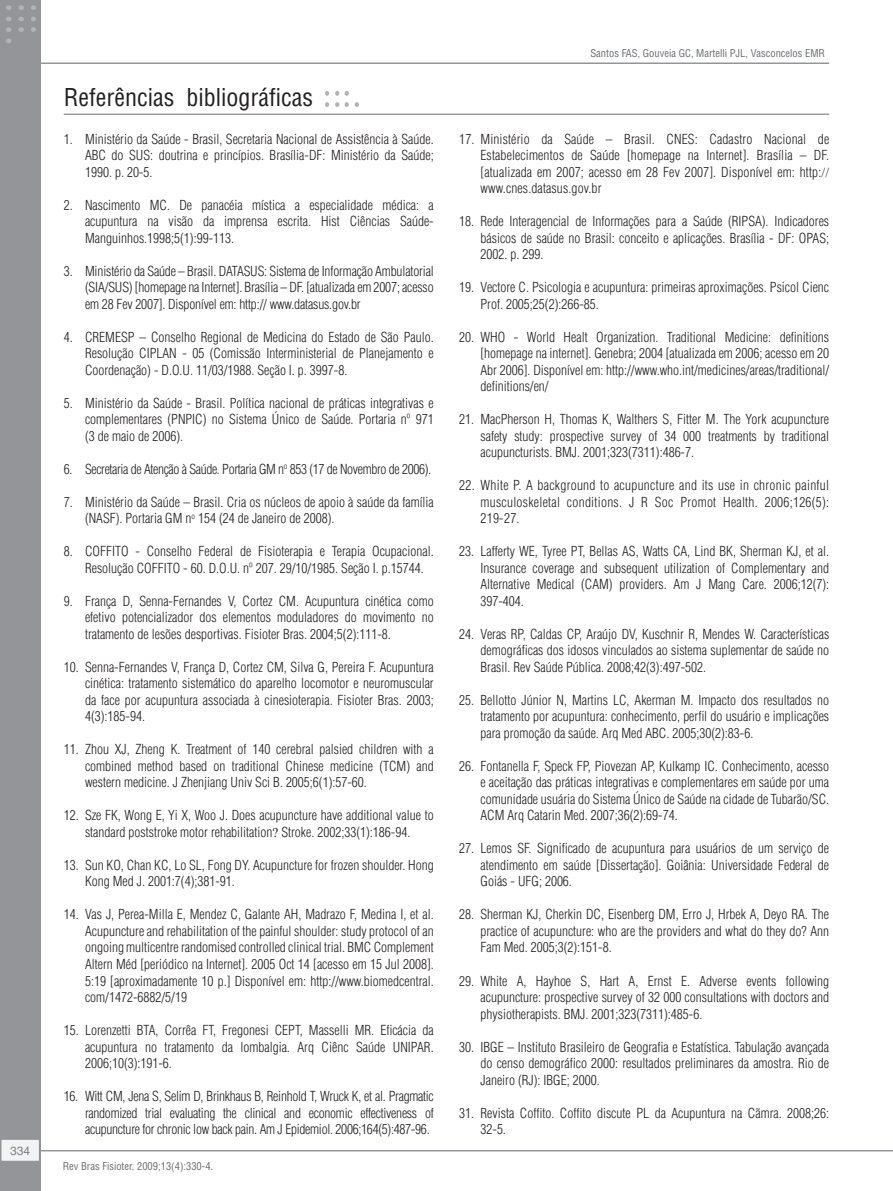
<style>
.page{position:relative;width:893px;height:1191px;background:#fff}
.page>*{position:absolute;margin:0;border:0;box-sizing:border-box;transform-origin:0 0}
.z05_3_referencias-ti{font:condensed 24px "Helvetica LT Std";color:#231f20}
.z05_4_referencias{font:300 condensed 13.5px/16.5px "Helvetica LT Std";color:#231f20;text-align:justify}
.z05_4_referencias-2{font:300 condensed 13.5px "Helvetica LT Std";letter-spacing:-.025em;color:#231f20}
.t1{font:12px "Helvetica LT Std";color:#808285}
.t2{font:condensed 10.5px "Helvetica LT Std";color:#6c6d70}
</style>
<div class="page">
<hr style="left:14px;top:1150px;width:879px;height:1px;background:#939598">
<hr style="left:13px;top:62px;width:816px;height:2px;background:#939598">
<div style="left:0;top:0;width:40px;height:1191px;background:#939598"></div>
<div style="left:1px;top:1139px;width:39px;height:22px;background:#f2f3f4"></div>
<div style="left:0;top:1138px;width:40px;height:24px;border:2px solid #939598"></div>
<svg style="left:6px;top:39px;width:5px;height:4px"></svg>
<svg style="left:6px;top:27px;width:5px;height:5px"></svg>
<svg style="left:6px;top:17px;width:5px;height:4px"></svg>
<svg style="left:6px;top:5px;width:5px;height:5px"></svg>
<svg style="left:19px;top:27px;width:5px;height:5px"></svg>
<svg style="left:19px;top:17px;width:5px;height:4px"></svg>
<svg style="left:19px;top:5px;width:5px;height:5px"></svg>
<svg style="left:31px;top:27px;width:5px;height:5px"></svg>
<svg style="left:31px;top:17px;width:5px;height:4px"></svg>
<svg style="left:31px;top:5px;width:5px;height:5px"></svg>
<hr style="left:64px;top:114px;width:765px;height:1px;background:#6c6d70">
<svg style="left:355px;top:102px;width:4px;height:5px"></svg>
<svg style="left:345px;top:102px;width:4px;height:5px"></svg>
<svg style="left:335px;top:102px;width:4px;height:5px"></svg>
<svg style="left:325px;top:102px;width:4px;height:5px"></svg>
<svg style="left:345px;top:91px;width:4px;height:5px"></svg>
<svg style="left:335px;top:91px;width:4px;height:5px"></svg>
<svg style="left:325px;top:91px;width:4px;height:5px"></svg>
<p class="t1" style="left:10px;top:1143px;width:22px">334</p>
<p class="z05_3_referencias-ti" style="left:64px;top:82px;width:251px">Referências bibliográficas</p>
<p class="z05_4_referencias" style="left:85px;top:130px;width:350px;text-indent:-21px">1. Ministério da Saúde - Brasil, Secretaria Nacional de Assistência à Saúde.<br>ABC do SUS: doutrina e princípios. Brasília-DF: Ministério da Saúde; 1990. p. 20-5.</p>
<p class="z05_4_referencias" style="left:85px;top:196px;width:350px;text-indent:-21px">2. Nascimento MC. De panacéia mística a especialidade médica: a acupuntura na visão da imprensa escrita. Hist Ciências Saúde-Manguinhos.1998;5(1):99-113.</p>
<p class="z05_4_referencias" style="left:85px;top:262px;width:350px;text-indent:-21px">3. Ministério da Saúde – Brasil. DATASUS: Sistema de Informação Ambulatorial (SIA/SUS) [homepage na Internet]. Brasília – DF. [atualizada em 2007; acesso em 28 Fev 2007]. Disponível em: http:// www.datasus.gov.br</p>
<p class="z05_4_referencias" style="left:85px;top:328px;width:350px;text-indent:-21px">4. CREMESP – Conselho Regional de Medicina do Estado de São Paulo.<br>Resolução CIPLAN - 05 (Comissão Interministerial de Planejamento e Coordenação) - D.O.U. 11/03/1988. Seção I. p. 3997-8.</p>
<p class="z05_4_referencias" style="left:85px;top:394px;width:350px;text-indent:-21px">5. Ministério da Saúde - Brasil. Política nacional de práticas integrativas e complementares (PNPIC) no Sistema Único de Saúde. Portaria nº 971 (3 de maio de 2006).</p>
<p class="z05_4_referencias-2" style="left:64px;top:460px;width:369px">6. Secretaria de Atenção à Saúde. Portaria GM n<sup>o</sup> 853 (17 de Novembro de 2006).</p>
<p class="z05_4_referencias" style="left:85px;top:493px;width:350px;text-indent:-21px">7. Ministério da Saúde – Brasil. Cria os núcleos de apoio à saúde da família (NASF). Portaria GM n<sup>o</sup> 154 (24 de Janeiro de 2008).</p>
<p class="z05_4_referencias" style="left:85px;top:543px;width:350px;text-indent:-21px">8. COFFITO - Conselho Federal de Fisioterapia e Terapia Ocupacional.<br>Resolução COFFITO - 60. D.O.U. nº 207. 29/10/1985. Seção I. p.15744.</p>
<p class="z05_4_referencias" style="left:85px;top:592px;width:350px;text-indent:-21px">9. França D, Senna-Fernandes V, Cortez CM. Acupuntura cinética como efetivo potencializador dos elementos moduladores do movimento no tratamento de lesões desportivas. Fisioter Bras. 2004;5(2):111-8.</p>
<p class="z05_4_referencias" style="left:85px;top:658px;width:350px;text-indent:-21px">10. Senna-Fernandes V, França D, Cortez CM, Silva G, Pereira F. Acupuntura cinética: tratamento sistemático do aparelho locomotor e neuromuscular da face por acupuntura associada à cinesioterapia. Fisioter Bras. 2003; 4(3):185-94.</p>
<p class="z05_4_referencias" style="left:85px;top:741px;width:350px;text-indent:-21px">11. Zhou XJ, Zheng K. Treatment of 140 cerebral palsied children with a combined method based on traditional Chinese medicine (TCM) and western medicine. J Zhenjiang Univ Sci B. 2005;6(1):57-60.</p>
<p class="z05_4_referencias" style="left:64px;top:807px;width:371px;text-align:center">12. Sze FK, Wong E, Yi X, Woo J. Does acupuncture have additional value to standard poststroke motor rehabilitation Stroke. 2002;33(1):186-94.</p>
<p class="z05_4_referencias" style="left:85px;top:856px;width:350px;text-indent:-21px">13. Sun KO, Chan KC, Lo SL, Fong DY. Acupuncture for frozen shoulder. Hong<br>Kong Med J. 2001:7(4);381-91.</p>
<p class="z05_4_referencias" style="left:85px;top:906px;width:350px;text-indent:-21px">14. Vas J, Perea-Milla E, Mendez C, Galante AH, Madrazo F, Medina I, et al.<br>Acupuncture and rehabilitation of the painful shoulder: study protocol of an ongoing multicentre randomised controlled clinical trial. BMC Complement Altern Méd [periódico na Internet]. 2005 Oct 14 [acesso em 15 Jul 2008].<br>5:19 [aproximadamente 10 p.] Disponível em: http://www.biomedcentral. com/1472-6882/5/19</p>
<p class="z05_4_referencias" style="left:85px;top:1021px;width:350px;text-indent:-21px">15. Lorenzetti BTA, Corrêa FT, Fregonesi CEPT, Masselli MR. Eficácia da acupuntura no tratamento da lombalgia. Arq Ciênc Saúde UNIPAR.<br>2006;10(3):191-6.</p>
<p class="z05_4_referencias" style="left:85px;top:1087px;width:350px;text-indent:-21px">16. Witt CM, Jena S, Selim D, Brinkhaus B, Reinhold T, Wruck K, et al. Pragmatic randomized trial evaluating the clinical and economic effectiveness of acupuncture for chronic low back pain. Am J Epidemiol. 2006;164(5):487-96.</p>
<p class="t2" style="left:63px;top:1160px;width:152px">Rev Bras Fisioter. 2009;13(4):330-4.</p>
<p class="t2" style="left:590px;top:46px;width:236px">Santos FAS, Gouveia GC, Martelli PJL, Vasconcelos EMR</p>
<p class="z05_4_referencias" style="left:480px;top:130px;width:350px;text-align:left;text-indent:-21px">17. Ministério da Saúde – Brasil. CNES: Cadastro Nacional de Estabelecimentos de Saúde [homepage na Internet]. Brasília – DF. [atualizada em 2007; acesso em 28 Fev 2007]. Disponível em: http: www.cnes.datasus.gov.br</p>
<p class="z05_4_referencias" style="left:480px;top:213px;width:350px;text-indent:-21px">18. Rede Interagencial de Informações para a Saúde (RIPSA). Indicadores básicos de saúde no Brasil: conceito e aplicações. Brasília - DF: OPAS; 2002. p. 299.</p>
<p class="z05_4_referencias" style="left:480px;top:279px;width:350px;text-indent:-21px">19. Vectore C. Psicologia e acupuntura: primeiras aproximações. Psicol Cienc<br>Prof. 2005;25(2):266-85.</p>
<p class="z05_4_referencias" style="left:480px;top:328px;width:350px;text-indent:-21px">20. WHO - World Healt Organization. Traditional Medicine: definitions [homepage na internet]. Genebra; 2004 [atualizada em 2006; acesso em 20<br>Abr 2006]. Disponível em: http://www.who.int/medicines/areas/traditional/ definitions/en/</p>
<p class="z05_4_referencias" style="left:480px;top:411px;width:350px;text-indent:-21px">21. MacPherson H, Thomas K, Walthers S, Fitter M. The York acupuncture safety study: prospective survey of 34 000 treatments by traditional acupuncturists. BMJ. 2001;323(7311):486-7.</p>
<p class="z05_4_referencias" style="left:480px;top:477px;width:350px;text-indent:-21px">22. White P. A background to acupuncture and its use in chronic painful musculoskeletal conditions. J R Soc Promot Health. 2006;126(5):<br>219-27.</p>
<p class="z05_4_referencias" style="left:480px;top:543px;width:350px;text-indent:-21px">23. Lafferty WE, Tyree PT, Bellas AS, Watts CA, Lind BK, Sherman KJ, et al.<br>Insurance coverage and subsequent utilization of Complementary and Alternative Medical (CAM) providers. Am J Mang Care. 2006;12(7):<br>397-404.</p>
<p class="z05_4_referencias" style="left:480px;top:625px;width:350px;text-indent:-21px">24. Veras RP, Caldas CP, Araújo DV, Kuschnir R, Mendes W. Características demográficas dos idosos vinculados ao sistema suplementar de saúde no Brasil. Rev Saúde Pública. 2008;42(3):497-502.</p>
<p class="z05_4_referencias" style="left:480px;top:691px;width:350px;text-indent:-21px">25. Bellotto Júnior N, Martins LC, Akerman M. Impacto dos resultados no tratamento por acupuntura: conhecimento, perfil do usuário e implicações para promoção da saúde. Arq Med ABC. 2005;30(2):83-6.</p>
<p class="z05_4_referencias" style="left:480px;top:757px;width:350px;text-indent:-21px">26. Fontanella F, Speck FP, Piovezan AP, Kulkamp IC. Conhecimento, acesso e aceitação das práticas integrativas e complementares em saúde por uma comunidade usuária do Sistema Único de Saúde na cidade de Tubarão/SC.<br>ACM Arq Catarin Med. 2007;36(2):69-74.</p>
<p class="z05_4_referencias" style="left:480px;top:840px;width:350px;text-indent:-21px">27. Lemos SF. Significado de acupuntura para usuários de um serviço de atendimento em saúde [Dissertação]. Goiânia: Universidade Federal de Goiás - UFG; 2006.</p>
<p class="z05_4_referencias" style="left:480px;top:906px;width:350px;text-indent:-21px">28. Sherman KJ, Cherkin DC, Eisenberg DM, Erro J, Hrbek A, Deyo RA. The practice of acupuncture: who are the providers and what do they do? Ann Fam Med. 2005;3(2):151-8.</p>
<p class="z05_4_referencias" style="left:480px;top:972px;width:350px;text-indent:-21px">29. White A, Hayhoe S, Hart A, Ernst E. Adverse events following acupuncture: prospective survey of 32 000 consultations with doctors and physiotherapists. BMJ. 2001;323(7311):485-6.</p>
<p class="z05_4_referencias" style="left:480px;top:1038px;width:350px;text-indent:-21px">30. IBGE – Instituto Brasileiro de Geografia e Estatística. Tabulação avançada do censo demográfico 2000: resultados preliminares da amostra. Rio de Janeiro (RJ): IBGE; 2000.</p>
<p class="z05_4_referencias" style="left:480px;top:1104px;width:350px;text-indent:-21px">31. Revista Coffito. Coffito discute PL da Acupuntura na Cãmra. 2008;26:<br>32-5.</p>
</div>
